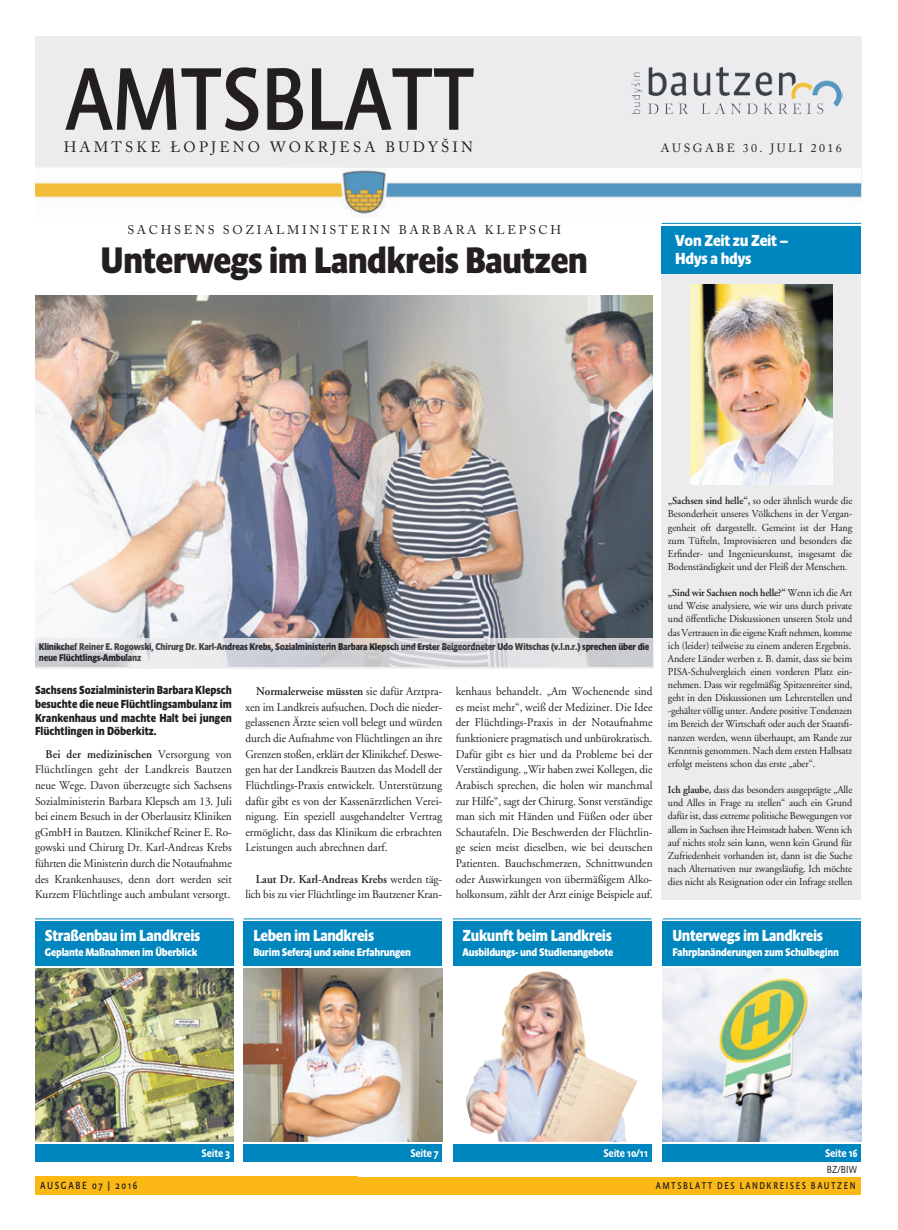
<style>
.page{position:relative;width:898px;height:1230px;background:#fff}
.page>*{position:absolute;margin:0;border:0;box-sizing:border-box;transform-origin:0 0}
.t1{font:90px "Absara Sans Head OT";letter-spacing:-.015em;color:#231f20}
.t2{font:700 37.5px "Absara Sans Head OT";letter-spacing:-.02em;color:#231f20}
.t3{font:700 16.25px/18.8px "Absara Sans Head OT";letter-spacing:-.02em;color:#fff}
.t4{font:14.88px "Adobe Caslon Pro";letter-spacing:.215em;color:#231f20}
.t5{font:12.5px "Adobe Caslon Pro";letter-spacing:.215em;color:#231f20}
.t6{font:11.88px/15.6px "Adobe Garamond";color:#231f20;text-align:justify;scale:.95 1}
.t7{font:700 11.88px/13.8px "Absara Sans Head OT";color:#231f20;text-align:justify;scale:.95 1}
.t8{font:11.88px "Adobe Caslon Pro";letter-spacing:.215em;color:#231f20}
.t9{font:700 11.25px "Absara Sans Head OT";letter-spacing:-.02em;color:#fff}
.t10{font:500 11.25px "Absara Sans Head OT";letter-spacing:-.02em;color:#fff}
.t11{font:10.62px/13.1px "Adobe Garamond";letter-spacing:-.01em;color:#231f20;text-align:justify;scale:.95 1}
.t12{font:10.62px "Absara Sans Head OT";letter-spacing:.16em;color:#231f20;scale:.95 1}
.t13{font:300 10.38px "Absara Sans Head OT";color:#231f20}
.t14{font:700 10px/11.2px "Absara Sans Head OT";letter-spacing:-.02em;color:#231f20;scale:.95 1}
.t15{font:10px "Absara Sans Head OT";letter-spacing:.16em;color:#231f20;scale:.95 1}
.s1{font-weight:600}
</style>
<div class="page">
<div style="left:35px;top:1176px;width:322px;height:19px;background:#fcb814"></div>
<div style="left:357px;top:1177px;width:503px;height:17px;background:#fcb814"></div>
<div style="left:35px;top:36px;width:826px;height:151px;background:#ececee"></div>
<img style="left:35px;top:168px;width:826px;height:49px">
<img style="left:631px;top:66px;width:211px;height:48px">
<div style="left:661px;top:248px;width:200px;height:651px;background:#ececee"></div>
<img style="left:690px;top:284px;width:142px;height:201px">
<div style="left:661px;top:226px;width:200px;height:47px;background:#0086be"></div>
<hr style="left:661px;top:223px;width:200px;height:1px;background:#0086be">
<div style="left:35px;top:1144px;width:198px;height:18px;background:#0086be"></div>
<div style="left:35px;top:921px;width:198px;height:45px;background:#0086be"></div>
<hr style="left:35px;top:918px;width:198px;height:1px;background:#0086be">
<img style="left:35px;top:969px;width:198px;height:172px">
<div style="left:243px;top:1144px;width:199px;height:18px;background:#0086be"></div>
<div style="left:243px;top:921px;width:199px;height:45px;background:#0086be"></div>
<hr style="left:243px;top:918px;width:199px;height:1px;background:#0086be">
<img style="left:243px;top:969px;width:199px;height:172px">
<div style="left:452px;top:1144px;width:199px;height:18px;background:#0086be"></div>
<div style="left:452px;top:921px;width:199px;height:45px;background:#0086be"></div>
<hr style="left:452px;top:918px;width:199px;height:1px;background:#0086be">
<img style="left:466px;top:971px;width:172px;height:170px">
<div style="left:662px;top:1144px;width:199px;height:18px;background:#0086be"></div>
<div style="left:662px;top:921px;width:199px;height:45px;background:#0086be"></div>
<hr style="left:662px;top:918px;width:199px;height:1px;background:#0086be">
<img style="left:662px;top:969px;width:199px;height:172px">
<img style="left:35px;top:296px;width:617px;height:342px">
<svg style="left:35px;top:638px;width:618px;height:30px;background:#d8d9dd"></svg>
<h1 class="t1" style="left:65px;top:45px;width:412px">AMTSBLATT</h1>
<p class="t4" style="left:64px;top:138px;width:411px">HAMTSKE ŁOPJENO WOKRJESA BUDYŠIN</p>
<p class="t8" style="left:660px;top:141px;width:182px">AUSGABE 30. JULI 2016</p>
<p class="t5" style="left:127px;top:222px;width:435px">SACHSENS SOZIALMINISTERIN BARBARA KLEPSCH</p>
<h2 class="t2" style="left:101px;top:237px;width:489px">Unterwegs im Landkreis Bautzen</h2>
<h3 class="t3" style="left:675px;top:231px;width:114px">Von Zeit zu Zeit --<br>Hdys a hdys</h3>
<p class="t14" style="left:39px;top:641px;width:644px">Klinikchef Reiner E. Rogowski, Chirurg Dr. Karl-Andreas Krebs, Sozialministerin Barbara Klepsch und Erster Beigeordneter Udo Witschas (v.l.n.r.) sprechen über die neue Flüchtlings-Ambulanz</p>
<p class="t7" style="left:35px;top:683px;width:209px">Sachsens Sozialministerin Barbara Klepsch besuchte die neue Flüchtlingsambulanz im Krankenhaus und machte Halt bei jungen Flüchtlingen in Döberkitz.</p>
<p class="t6" style="left:35px;top:746px;width:209px;text-indent:11px"><span class="s1">Bei der medizinischen</span> Versorgung von Flüchtlingen geht der Landkreis Bautzen neue Wege. Davon überzeugte sich Sachsens Sozialministerin Barbara Klepsch am 13. Juli bei einem Besuch in der Oberlausitz Kliniken gGmbH in Bautzen. Klinikchef Reiner E. Ro&shy;gowski und Chirurg Dr. Karl-Andreas Krebs führten die Ministerin durch die Notaufnahme des Krankenhauses, denn dort werden seit Kurzem Flüchtlinge auch ambulant versorgt.</p>
<h3 class="t3" style="left:45px;top:926px;width:157px">Straßenbau im Landkreis</h3>
<p class="t9" style="left:45px;top:945px;width:154px">Geplante Maßnahmen im Überblick</p>
<p class="t6" style="left:245px;top:684px;width:209px;text-indent:11px"><span class="s1">Normalerweise müssten</span> sie dafür Arztpra&shy;xen im Landkreis aufsuchen. Doch die nieder&shy;gelassenen Ärzte seien voll belegt und würden durch die Aufnahme von Flüchtlingen an ihre Grenzen stoßen, erklärt der Klinikchef. Deswe&shy;gen hat der Landkreis Bautzen das Modell der Flüchtlings-Praxis entwickelt. Unterstützung dafür gibt es von der Kassenärztlichen Verei&shy;nigung. Ein speziell ausgehandelter Vertrag ermöglicht, dass das Klinikum die erbrachten Leistungen auch abrechnen darf.</p>
<p class="t6" style="left:245px;top:871px;width:209px;text-align:right"><span class="s1">Laut Dr. Karl-Andreas Krebs</span> werden täg&shy;lich bis zu vier Flüchtlinge im Bautzener Kran-</p>
<h3 class="t3" style="left:253px;top:926px;width:122px">Leben im Landkreis</h3>
<p class="t9" style="left:253px;top:945px;width:159px">Burim Seferaj und seine Erfahrungen</p>
<p class="t6" style="left:455px;top:684px;width:209px">kenhaus behandelt. „Am Wochenende sind es meist mehr“, weiß der Mediziner. Die Idee der Flüchtlings-Praxis in der Notaufnahme funktioniere pragmatisch und unbürokratisch.<br>Dafür gibt es hier und da Probleme bei der Verständigung. „Wir haben zwei Kollegen, die Arabisch sprechen, die holen wir manchmal zur Hilfe“, sagt der Chirurg. Sonst verständige man sich mit Händen und Füßen oder über Schautafeln. Die Beschwerden der Flüchtlin&shy;ge seien meist dieselben, wie bei deutschen Patienten. Bauchschmerzen, Schnittwunden oder Auswirkungen von übermäßigem Alko&shy;holkonsum, zählt der Arzt einige Beispiele auf.</p>
<h3 class="t3" style="left:462px;top:926px;width:151px">Zukunft beim Landkreis</h3>
<p class="t9" style="left:462px;top:945px;width:152px">Ausbildungs- und Studienangebote</p>
<p class="t11" style="left:667px;top:494px;width:195px"><span class="s1">„Sachsen sind helle“,</span> so oder ähnlich wurde die Besonderheit unseres Völkchens in der Vergan&shy;genheit oft dargestellt. Gemeint ist der Hang zum Tüfteln, Improvisieren und besonders die Erfinder- und Ingenieurskunst, insgesamt die Bodenständigkeit und der Fleiß der Menschen.</p>
<p class="t11" style="left:667px;top:586px;width:195px"><span class="s1">„Sind wir Sachsen noch helle?“</span> Wenn ich die Art und Weise analysiere, wie wir uns durch private und öffentliche Diskussionen unseren Stolz und das Vertrauen in die eigene Kraft nehmen, komme ich (leider) teilweise zu einem anderen Ergebnis.<br>Andere Länder werben z. B. damit, dass sie beim PISA-Schulvergleich einen vorderen Platz ein&shy;nehmen. Dass wir regelmäßig Spitzenreiter sind, geht in den Diskussionen um Lehrerstellen und -gehälter völlig unter. Andere positive Tendenzen im Bereich der Wirtschaft oder auch der Staatsfi&shy;nanzen werden, wenn überhaupt, am Rande zur Kenntnis genommen. Nach dem ersten Halbsatz erfolgt meistens schon das erste „aber“.</p>
<p class="t11" style="left:667px;top:783px;width:195px"><span class="s1">Ich glaube,</span> dass das besonders ausgeprägte „Alle und Alles in Frage zu stellen“ auch ein Grund dafür ist, dass extreme politische Bewegungen vor allem in Sachsen ihre Heimstadt haben. Wenn ich auf nichts stolz sein kann, wenn kein Grund für Zufriedenheit vorhanden ist, dann ist die Suche nach Alternativen nur zwangsläufig. Ich möchte dies nicht als Resignation oder ein Infrage stellen</p>
<h3 class="t3" style="left:672px;top:926px;width:152px">Unterwegs im Landkreis</h3>
<p class="t9" style="left:672px;top:945px;width:168px">Fahrplanänderungen zum Schulbeginn</p>
<p class="t10" style="left:202px;top:1146px;width:30px">Seite 3</p>
<p class="t10" style="left:410px;top:1146px;width:30px">Seite 7</p>
<p class="t10" style="left:603px;top:1146px;width:46px">Seite 10/11</p>
<p class="t10" style="left:824px;top:1146px;width:34px">Seite 16</p>
<p class="t13" style="left:826px;top:1163px;width:32px">BZ/BIW</p>
<p class="t12" style="left:40px;top:1179px;width:104px">AUSGABE 07 | 2016</p>
<p class="t15" style="left:655px;top:1180px;width:212px">AMTSBLATT DES LANDKREISES BAUTZEN</p>
</div>
